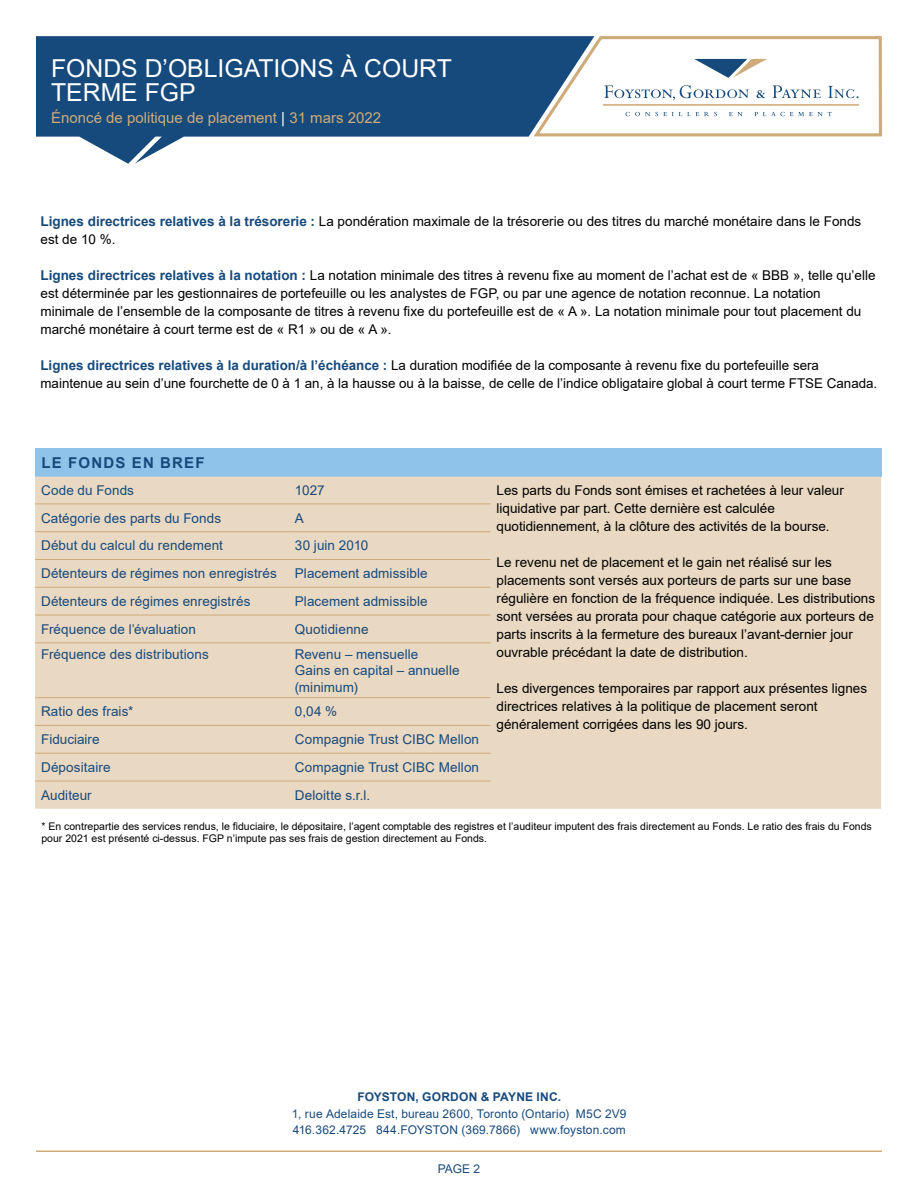
<style>
.page{position:relative;width:918px;height:1188px;background:#fff}
.page>*{position:absolute;margin:0;border:0;box-sizing:border-box;transform-origin:0 0}
.t1{font:24.75px/24px "Arial";color:#fff}
.t2{font:15px "Arial";color:#cfab7a}
.t3{font:700 15px "Arial";letter-spacing:.085em;color:#174a7c}
.t4{font:13.5px/18px "Arial";color:#000}
.t5{font:13.5px/16.5px "Arial";letter-spacing:.005em;color:#174a7c}
.t6{font:12px/16.5px "Arial";letter-spacing:.01em;color:#174a7c}
.t7{font:700 12px "Arial";letter-spacing:.015em;color:#174a7c}
.t8{font:10.5px/12px "Arial";color:#000}
.s1{color:#fff}
.s2{font-weight:700;color:#174a7c}
</style>
<div class="page">
<svg style="left:36px;top:36px;width:495px;height:128px;fill:#174a7c"></svg>
<svg style="left:531px;top:36px;width:351px;height:101px"></svg>
<hr style="left:36px;top:1150px;width:846px;height:2px;background:#cfab7a">
<div style="left:35px;top:448px;width:846px;height:29px;background:#90c3ea"></div>
<div style="left:35px;top:477px;width:846px;height:332px;background:#e9d8c2"></div>
<hr style="left:35px;top:504px;width:254px;height:1px;background:#cfab7a">
<hr style="left:289px;top:504px;width:202px;height:1px;background:#cfab7a">
<hr style="left:35px;top:531px;width:254px;height:1px;background:#cfab7a">
<hr style="left:289px;top:531px;width:202px;height:1px;background:#cfab7a">
<hr style="left:35px;top:559px;width:254px;height:1px;background:#cfab7a">
<hr style="left:289px;top:559px;width:202px;height:1px;background:#cfab7a">
<hr style="left:35px;top:587px;width:254px;height:1px;background:#cfab7a">
<hr style="left:289px;top:587px;width:202px;height:1px;background:#cfab7a">
<hr style="left:35px;top:615px;width:254px;height:1px;background:#cfab7a">
<hr style="left:289px;top:615px;width:202px;height:1px;background:#cfab7a">
<hr style="left:35px;top:642px;width:254px;height:1px;background:#cfab7a">
<hr style="left:289px;top:642px;width:202px;height:1px;background:#cfab7a">
<hr style="left:35px;top:697px;width:254px;height:1px;background:#cfab7a">
<hr style="left:289px;top:697px;width:202px;height:1px;background:#cfab7a">
<hr style="left:35px;top:725px;width:254px;height:1px;background:#cfab7a">
<hr style="left:289px;top:725px;width:202px;height:1px;background:#cfab7a">
<hr style="left:35px;top:753px;width:254px;height:1px;background:#cfab7a">
<hr style="left:289px;top:753px;width:202px;height:1px;background:#cfab7a">
<hr style="left:35px;top:781px;width:254px;height:1px;background:#cfab7a">
<hr style="left:289px;top:781px;width:202px;height:1px;background:#cfab7a">
<h1 class="t1" style="left:51px;top:56px;width:402px">FONDS D’OBLIGATIONS À COURT<br>TERME FGP</h1>
<p class="t2" style="left:51px;top:108px;width:331px">Énoncé de politique de placement <span class="s1">|</span> 31 mars 2022</p>
<p class="t4" style="left:40px;top:212px;width:822px"><span class="s2">Lignes directrices relatives à la trésorerie :</span> La pondération maximale de la trésorerie ou des titres du marché monétaire dans le Fonds est de 10 %.</p>
<p class="t4" style="left:40px;top:266px;width:837px"><span class="s2">Lignes directrices relatives à la notation :</span> La notation minimale des titres à revenu fixe au moment de l’achat est de « BBB », telle qu’elle est déterminée par les gestionnaires de portefeuille ou les analystes de FGP, ou par une agence de notation reconnue. La notation minimale de l’ensemble de la composante de titres à revenu fixe du portefeuille est de « A ». La notation minimale pour tout placement du marché monétaire à court terme est de « R1 » ou de « A ».</p>
<p class="t4" style="left:40px;top:356px;width:838px"><span class="s2">Lignes directrices relatives à la duration/à l’échéance :</span> La duration modifiée de la composante à revenu fixe du portefeuille sera maintenue au sein d’une fourchette de 0 à 1 an, à la hausse ou à la baisse, de celle de l’indice obligataire global à court terme FTSE Canada.</p>
<p class="t3" style="left:41px;top:452px;width:165px">LE FONDS EN BREF</p>
<p class="t5" style="left:41px;top:482px;width:94px">Code du Fonds</p>
<p class="t5" style="left:295px;top:482px;width:31px">1027</p>
<p class="t4" style="left:497px;top:482px;width:349px">Les parts du Fonds sont émises et rachetées à leur valeur liquidative par part. Cette dernière est calculée quotidiennement, à la clôture des activités de la bourse.</p>
<p class="t4" style="left:497px;top:554px;width:380px">Le revenu net de placement et le gain net réalisé sur les placements sont versés aux porteurs de parts sur une base régulière en fonction de la fréquence indiquée. Les distributions sont versées au prorata pour chaque catégorie aux porteurs de parts inscrits à la fermeture des bureaux l’avant-dernier jour ouvrable précédant la date de distribution.</p>
<p class="t4" style="left:497px;top:679px;width:372px">Les divergences temporaires par rapport aux présentes lignes directrices relatives à la politique de placement seront généralement corrigées dans les 90 jours.</p>
<p class="t5" style="left:41px;top:510px;width:182px">Catégorie des parts du Fonds</p>
<p class="t5" style="left:295px;top:510px;width:11px">A</p>
<p class="t5" style="left:41px;top:537px;width:183px">Début du calcul du rendement</p>
<p class="t5" style="left:295px;top:537px;width:75px">30 juin 2010</p>
<p class="t5" style="left:41px;top:565px;width:237px">Détenteurs de régimes non enregistrés</p>
<p class="t5" style="left:295px;top:565px;width:134px">Placement admissible</p>
<p class="t5" style="left:41px;top:593px;width:211px">Détenteurs de régimes enregistrés</p>
<p class="t5" style="left:295px;top:593px;width:134px">Placement admissible</p>
<p class="t5" style="left:41px;top:621px;width:156px">Fréquence de l’évaluation</p>
<p class="t5" style="left:295px;top:621px;width:75px">Quotidienne</p>
<p class="t5" style="left:41px;top:646px;width:169px">Fréquence des distributions</p>
<p class="t5" style="left:295px;top:646px;width:166px">Revenu – mensuelle<br>Gains en capital – annuelle (minimum)</p>
<p class="t5" style="left:41px;top:703px;width:94px">Ratio des frais*</p>
<p class="t5" style="left:295px;top:703px;width:44px">0,04 %</p>
<p class="t5" style="left:41px;top:731px;width:60px">Fiduciaire</p>
<p class="t5" style="left:295px;top:731px;width:186px">Compagnie Trust CIBC Mellon</p>
<p class="t5" style="left:41px;top:759px;width:71px">Dépositaire</p>
<p class="t5" style="left:295px;top:759px;width:186px">Compagnie Trust CIBC Mellon</p>
<p class="t5" style="left:41px;top:787px;width:52px">Auditeur</p>
<p class="t5" style="left:295px;top:787px;width:77px">Deloitte s.r.l.</p>
<p class="t8" style="left:41px;top:820px;width:832px">* En contrepartie des services rendus, le fiduciaire, le dépositaire, l’agent comptable des registres et l’auditeur imputent des frais directement au Fonds. Le ratio des frais du Fonds pour 2021 est présenté ci-dessus. FGP n’impute pas ses frais de gestion directement au Fonds.</p>
<p class="t7" style="left:357px;top:1088px;width:205px">FOYSTON, GORDON &amp; PAYNE INC.</p>
<p class="t6" style="left:292px;top:1105px;width:336px">1, rue Adelaide Est, bureau 2600, Toronto (Ontario) M5C 2V9<br>416.362.4725 844.FOYSTON (369.7866) www.foyston.com</p>
<p class="t6" style="left:438px;top:1161px;width:44px">PAGE 2</p>
</div>
